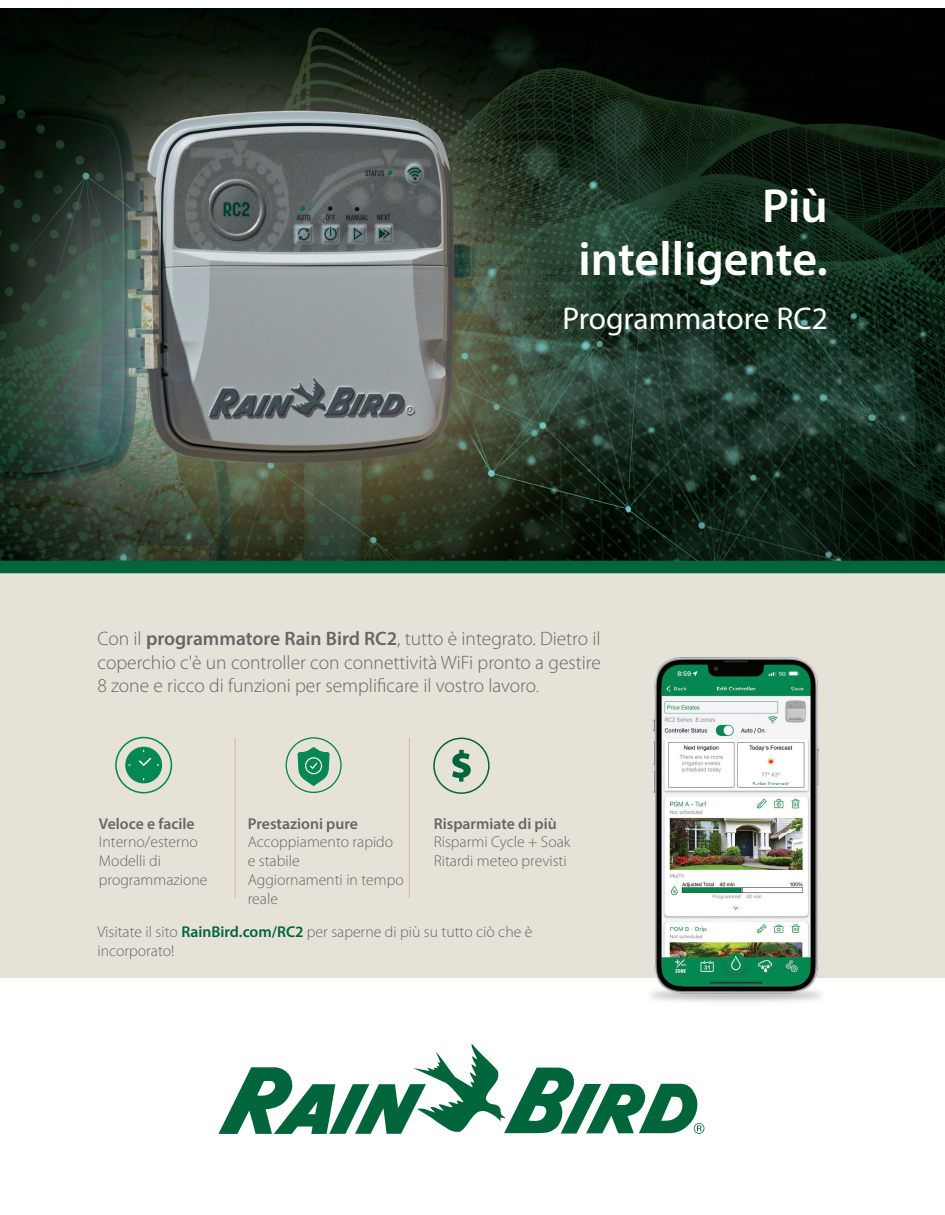
<style>
.page{position:relative;width:945px;height:1215px;background:#fff}
.page>*{position:absolute;margin:0;border:0;box-sizing:border-box;transform-origin:0 0}
.t1{font:600 48px/52.5px "Myriad Pro";color:#fff;text-align:right}
.t2{font:31.5px "Myriad Pro";color:#fff}
.t3{font:300 19.5px/23.4px "Myriad Pro";color:#666;text-align:justify}
.t4{font:300 15.75px/18.9px "Myriad Pro";color:#666}
.t5{font:600 15.75px "Myriad Pro";color:#666}
.s1{font-weight:600}
.s2{font-size:15.75px}
.s3{font-weight:600;color:#00653a}
</style>
<div class="page">
<div style="left:0;top:567px;width:945px;height:410px;background:#e6e2d7"></div>
<img style="left:0;top:8px;width:945px;height:553px">
<div style="left:0;top:561px;width:945px;height:12px;background:#00653a"></div>
<img style="left:631px;top:657px;width:209px;height:345px">
<svg style="left:218px;top:1044px;width:486px;height:90px"></svg>
<svg style="left:452px;top:750px;width:19px;height:32px"></svg>
<div style="left:433px;top:738px;width:57px;height:56px;border:2px solid #00653a;border-radius:50%"></div>
<hr style="left:235px;top:738px;width:1px;height:160px;background:#ccc3a7">
<hr style="left:409px;top:738px;width:1px;height:160px;background:#ccc3a7">
<div style="left:115px;top:737px;width:57px;height:56px;border:2px solid #058851;border-radius:50%"></div>
<div style="left:125px;top:747px;width:37px;height:36px;background:#058851;border-radius:50%"></div>
<svg style="left:139px;top:750px;width:20px;height:16px"></svg>
<div style="left:286px;top:737px;width:56px;height:56px;border:1px solid #058851;border-radius:50%"></div>
<svg style="left:297px;top:747px;width:33px;height:40px"></svg>
<h1 class="t1" style="left:579px;top:179px;width:251px">Più intelligente.</h1>
<h2 class="t2" style="left:563px;top:299px;width:267px">Programmatore RC2</h2>
<p class="t3" style="left:97px;top:627px;width:505px">Con il <span class="s1">programmatore Rain Bird RC2</span>, tutto è integrato. Dietro il coperchio c'è un controller con connettività WiFi pronto a gestire 8 zone e ricco di funzioni per semplificare il vostro lavoro<span class="s2">.</span></p>
<p class="t5" style="left:99px;top:813px;width:97px">Veloce e facile</p>
<p class="t4" style="left:99px;top:833px;width:110px">Interno/esterno<br>Modelli di programmazione</p>
<p class="t5" style="left:248px;top:813px;width:112px">Prestazioni pure</p>
<p class="t4" style="left:248px;top:833px;width:157px">Accoppiamento rapido e stabile<br>Aggiornamenti in tempo reale</p>
<p class="t5" style="left:434px;top:813px;width:125px">Risparmiate di più</p>
<p class="t4" style="left:434px;top:833px;width:138px">Risparmi Cycle + Soak<br>Ritardi meteo previsti</p>
<p class="t4" style="left:97px;top:922px;width:437px">Visitate il sito <span class="s3">RainBird.com/RC2</span> per saperne di più su tutto ciò che è incorporato!</p>
</div>
